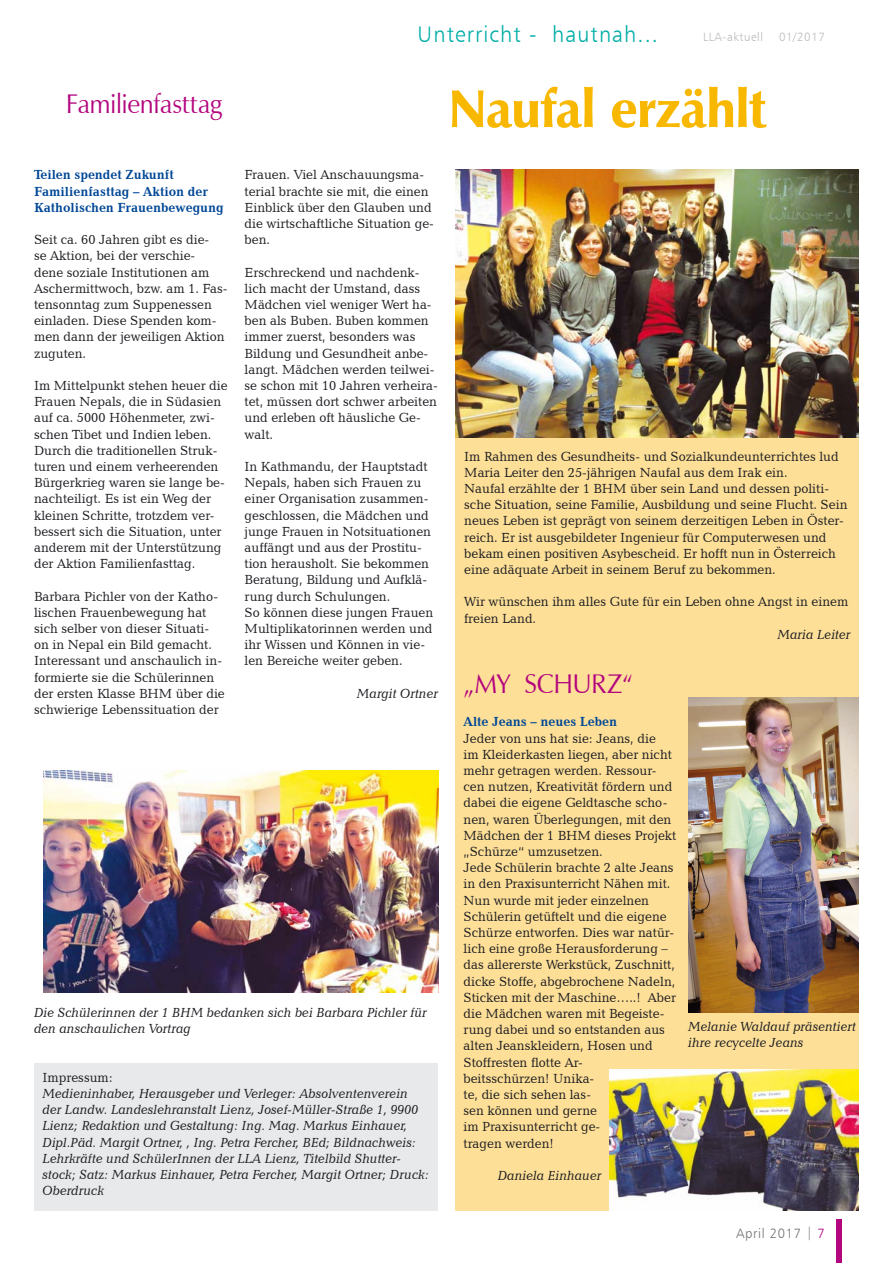
<style>
.page{position:relative;width:893px;height:1263px;background:#fff}
.page>*{position:absolute;margin:0;border:0;box-sizing:border-box;transform-origin:0 0}
.t1{font:900 54px "Zapf Humanist 601 BT";letter-spacing:-.02em;color:#f9b800;scale:.95 1}
.t2{font:27px "Zapf Humanist 601 BT";letter-spacing:-.015em;color:#b3057e;scale:.95 1}
.t3{font:22.5px "Humanist 777 BT Light B";letter-spacing:.05em;color:#00aea7}
.t4{font:13.5px/16.2px "Candida BT";color:#1a1b1f;scale:.95 1}
.t5{font:italic 13.5px/16.2px "Candida BT";color:#1a1b1f;scale:.95 1}
.t6{font:700 13.5px/16.2px "Candida BT";color:#004796;scale:.95 1}
.t7{font:13.5px "Humanist 777 BT Light B";letter-spacing:.05em;color:#757277}
.t8{font:12px "Humanist 777 BT Light B";letter-spacing:.05em;color:#b9bbbd}
.s1{color:#b3057e}
</style>
<div class="page">
<div style="left:455px;top:169px;width:404px;height:1042px;background:#fddf98"></div>
<div style="left:837px;top:1219px;width:5px;height:44px;background:#b3057e"></div>
<img style="left:455px;top:169px;width:404px;height:269px">
<img style="left:688px;top:697px;width:171px;height:315px">
<img style="left:610px;top:1069px;width:249px;height:142px">
<img style="left:44px;top:770px;width:394px;height:223px">
<div style="left:34px;top:1063px;width:404px;height:148px;background:#e8e9ea"></div>
<h2 class="t2" style="left:66px;top:87px;width:165px">Familienfasttag</h2>
<h3 class="t3" style="left:418px;top:20px;width:242px">Unterricht - hautnah...</h3>
<p class="t8" style="left:703px;top:30px;width:61px">LLA-aktuell</p>
<p class="t8" style="left:779px;top:30px;width:47px">01/2017</p>
<h1 class="t1" style="left:449px;top:75px;width:336px">Naufal erzählt</h1>
<p class="t6" style="left:34px;top:166px;width:201px">Teilen spendet Zukunft<br>Familienfasttag – Aktion der<br>Katholischen Frauenbewegung</p>
<p class="t4" style="left:34px;top:231px;width:205px">Seit ca. 60 Jahren gibt es die-<br>se Aktion, bei der verschie&shy;dene soziale Institutionen am<br>Aschermittwoch, bzw. am 1. Fas&shy;tensonntag zum Suppenessen einladen. Diese Spenden kom&shy;men dann der jeweiligen Aktion zuguten.</p>
<p class="t4" style="left:34px;top:377px;width:205px">Im Mittelpunkt stehen heuer die<br>Frauen Nepals, die in Südasien auf ca. 5000 Höhenmeter, zwi&shy;schen Tibet und Indien leben.<br>Durch die traditionellen Struk&shy;turen und einem verheerenden<br>Bürgerkrieg waren sie lange be&shy;nachteiligt. Es ist ein Weg der kleinen Schritte, trotzdem ver&shy;bessert sich die Situation, unter anderem mit der Unterstützung der Aktion Familienfasttag.</p>
<p class="t4" style="left:34px;top:588px;width:202px">Barbara Pichler von der Katho&shy;lischen Frauenbewegung hat sich selber von dieser Situati&shy;on in Nepal ein Bild gemacht.<br>Interessant und anschaulich in&shy;formierte sie die Schülerinnen der ersten Klasse BHM über die schwierige Lebenssituation der</p>
<p class="t4" style="left:245px;top:166px;width:201px">Frauen. Viel Anschauungsma&shy;terial brachte sie mit, die einen<br>Einblick über den Glauben und die wirtschaftliche Situation ge&shy;ben.</p>
<p class="t4" style="left:245px;top:264px;width:205px">Erschreckend und nachdenk&shy;lich macht der Umstand, dass<br>Mädchen viel weniger Wert ha&shy;ben als Buben. Buben kommen immer zuerst, besonders was<br>Bildung und Gesundheit anbe&shy;langt. Mädchen werden teilwei&shy;se schon mit 10 Jahren verheira&shy;tet, müssen dort schwer arbeiten und erleben oft häusliche Ge&shy;walt.</p>
<p class="t4" style="left:245px;top:458px;width:200px">In Kathmandu, der Hauptstadt<br>Nepals, haben sich Frauen zu einer Organisation zusammen&shy;geschlossen, die Mädchen und junge Frauen in Notsituationen auffängt und aus der Prostitu&shy;tion herausholt. Sie bekommen<br>Beratung, Bildung und Aufklä&shy;rung durch Schulungen.<br>So können diese jungen Frauen<br>Multiplikatorinnen werden und ihr Wissen und Können in vie&shy;len Bereiche weiter geben.</p>
<p class="t5" style="left:357px;top:685px;width:87px">Margit Ortner</p>
<p class="t5" style="left:34px;top:1004px;width:415px">Die Schülerinnen der 1 BHM bedanken sich bei Barbara Pichler für den anschaulichen Vortrag</p>
<p class="t4" style="left:43px;top:1069px;width:76px">Impressum:</p>
<p class="t5" style="left:43px;top:1085px;width:408px">Medieninhaber, Herausgeber und Verleger: Absolventenverein der Landw. Landeslehranstalt Lienz, Josef-Müller-Straße 1, 9900<br>Lienz; Redaktion und Gestaltung: Ing. Mag. Markus Einhauer, Dipl.Päd. Margit Ortner, , Ing. Petra Fercher, BEd; Bildnachweis:<br>Lehrkräfte und SchülerInnen der LLA Lienz, Titelbild Shutter&shy;stock; Satz: Markus Einhauer, Petra Fercher, Margit Ortner; Druck:<br>Oberdruck</p>
<p class="t4" style="left:464px;top:448px;width:405px">Im Rahmen des Gesundheits- und Sozialkundeunterrichtes lud Maria Leiter den 25-jährigen Naufal aus dem Irak ein.<br>Naufal erzählte der 1 BHM über sein Land und dessen politi&shy;sche Situation, seine Familie, Ausbildung und seine Flucht. Sein neues Leben ist geprägt von seinem derzeitigen Leben in Öster&shy;reich. Er ist ausgebildeter Ingenieur für Computerwesen und bekam einen positiven Asybescheid. Er hofft nun in Österreich eine adäquate Arbeit in seinem Beruf zu bekommen.</p>
<p class="t4" style="left:464px;top:593px;width:406px">Wir wünschen ihm alles Gute für ein Leben ohne Angst in einem freien Land.</p>
<p class="t5" style="left:778px;top:626px;width:78px">Maria Leiter</p>
<h2 class="t2" style="left:464px;top:667px;width:180px">„MY SCHURZ“</h2>
<p class="t6" style="left:464px;top:713px;width:163px">Alte Jeans – neues Leben</p>
<p class="t4" style="left:464px;top:730px;width:226px">Jeder von uns hat sie: Jeans, die<br>im Kleiderkasten liegen, aber nicht mehr getragen werden. Ressour&shy;cen nutzen, Kreativität fördern und dabei die eigene Geldtasche scho&shy;nen, waren Überlegungen, mit den<br>Mädchen der 1 BHM dieses Projekt „Schürze“ umzusetzen.<br>Jede Schülerin brachte 2 alte Jeans in den Praxisunterricht Nähen mit.<br>Nun wurde mit jeder einzelnen<br>Schülerin getüftelt und die eigene<br>Schürze entworfen. Dies war natür&shy;lich eine große Herausforderung – das allererste Werkstück, Zuschnitt, dicke Stoffe, abgebrochene Nadeln,<br>Sticken mit der Maschine…..! Aber die Mädchen waren mit Begeiste&shy;rung dabei und so entstanden aus alten Jeanskleidern, Hosen und<br>Stoffresten flotte Ar-<br>beitsschürzen! Unika-<br>te, die sich sehen las-<br>sen können und gerne<br>im Praxisunterricht ge-<br>tragen werden!</p>
<p class="t5" style="left:498px;top:1167px;width:111px">Daniela Einhauer</p>
<p class="t5" style="left:688px;top:1018px;width:178px">Melanie Waldauf präsentiert ihre recycelte Jeans</p>
<p class="t7" style="left:736px;top:1225px;width:90px">April 2017 | <span class="s1">7</span></p>
</div>
